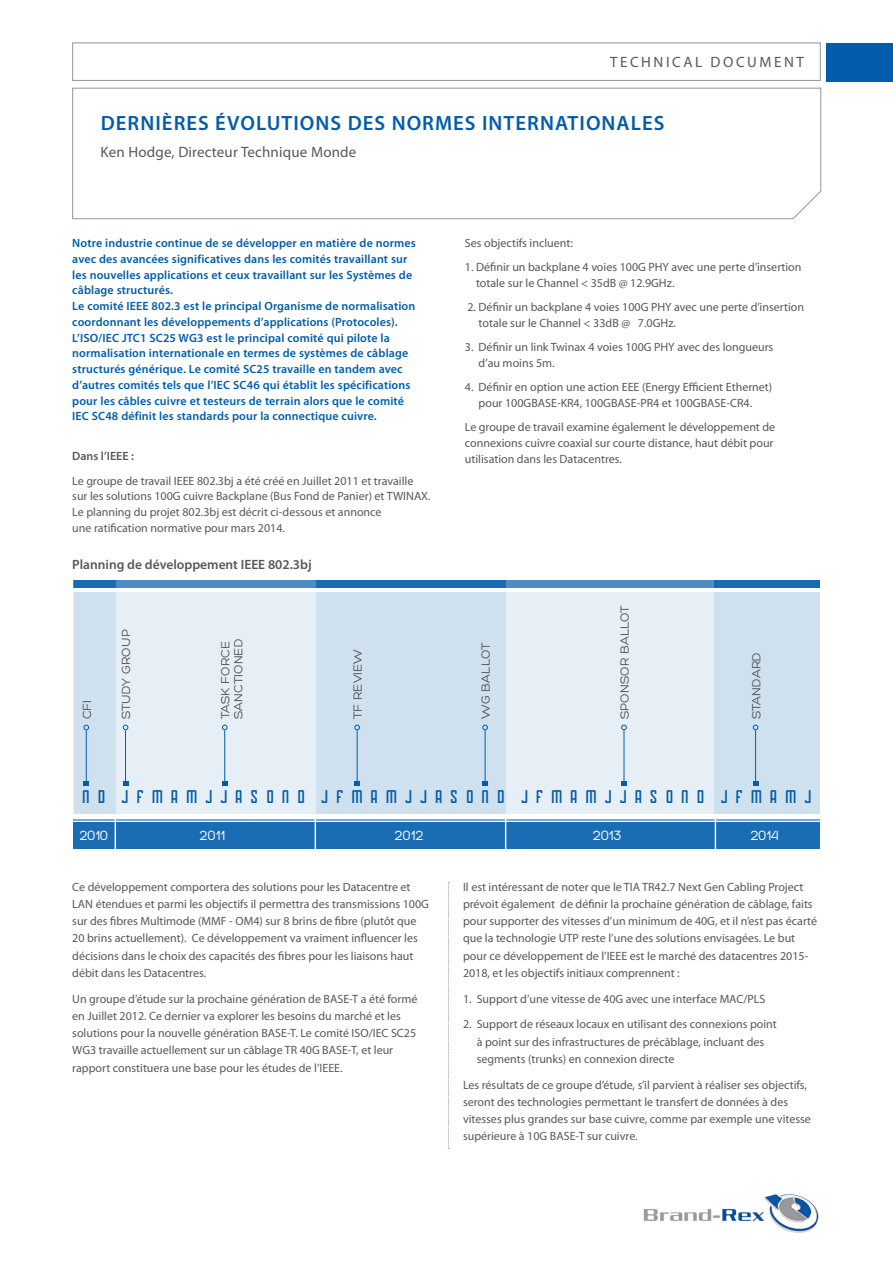
<style>
.page{position:relative;width:893px;height:1263px;background:#fff}
.page>*{position:absolute;margin:0;border:0;box-sizing:border-box;transform-origin:0 0}
.t1{font:600 20.7px "Myriad Pro";letter-spacing:.05em;color:#015dab}
.t2{font:17.1px "Santa Rosalia";color:#015dab}
.t3{font:15px "Myriad Pro";letter-spacing:.01em;color:#57585a}
.t4{font:15px "Myriad Pro";letter-spacing:.17em;color:#57585a}
.t5{font:14.55px "Hero";color:#fff}
.t6{font:600 13.5px "Myriad Pro";color:#57585a}
.t7{font:12.9px/12.9px "Hero";color:#57585a}
.t8{font:12px/17.2px "Myriad Pro";color:#57585a}
.t9{font:600 12px/15.8px "Myriad Pro";letter-spacing:.01em;color:#015dab}
.t10{font:600 12px "Myriad Pro";color:#57585a}
</style>
<div class="page">
<svg style="left:72px;top:87px;width:750px;height:132px"></svg>
<div style="left:72px;top:43px;width:749px;height:38px;background:#fff;border:1px solid #939598"></div>
<div style="left:826px;top:43px;width:67px;height:38px;background:#015dab"></div>
<svg style="left:448px;top:882px;width:1px;height:267px"></svg>
<img style="left:643px;top:1194px;width:176px;height:39px">
<div style="left:74px;top:592px;width:746px;height:222px;background:#e6eff6"></div>
<div style="left:74px;top:581px;width:746px;height:7px;background:#4d8dc4"></div>
<div style="left:74px;top:592px;width:41px;height:222px;background:#cfe0ee"></div>
<div style="left:74px;top:581px;width:41px;height:7px;background:#176bb2"></div>
<div style="left:316px;top:592px;width:190px;height:222px;background:#cfe0ee"></div>
<div style="left:316px;top:581px;width:190px;height:7px;background:#176bb2"></div>
<div style="left:714px;top:592px;width:106px;height:222px;background:#cfe0ee"></div>
<div style="left:714px;top:581px;width:106px;height:7px;background:#176bb2"></div>
<div style="left:74px;top:823px;width:746px;height:26px;background:#1a6db3"></div>
<hr style="left:74px;top:819px;width:746px;height:2px;background:#015dab">
<hr style="left:115px;top:819px;width:1px;height:37px;background:#fff">
<hr style="left:315px;top:819px;width:1px;height:37px;background:#fff">
<hr style="left:505px;top:819px;width:1px;height:37px;background:#fff">
<hr style="left:715px;top:819px;width:1px;height:37px;background:#fff">
<hr style="left:86px;top:730px;width:1px;height:55px;background:#015dab">
<svg style="left:83px;top:725px;width:6px;height:5px"></svg>
<svg style="left:84px;top:782px;width:5px;height:4px"></svg>
<hr style="left:125px;top:730px;width:1px;height:55px;background:#015dab">
<svg style="left:123px;top:725px;width:5px;height:5px"></svg>
<svg style="left:123px;top:782px;width:5px;height:4px"></svg>
<hr style="left:224px;top:730px;width:1px;height:55px;background:#015dab">
<svg style="left:222px;top:725px;width:6px;height:5px"></svg>
<svg style="left:222px;top:782px;width:5px;height:4px"></svg>
<hr style="left:357px;top:730px;width:1px;height:55px;background:#015dab">
<svg style="left:354px;top:725px;width:6px;height:5px"></svg>
<svg style="left:354px;top:782px;width:6px;height:4px"></svg>
<hr style="left:485px;top:730px;width:1px;height:55px;background:#015dab">
<svg style="left:482px;top:725px;width:6px;height:5px"></svg>
<svg style="left:482px;top:782px;width:6px;height:4px"></svg>
<hr style="left:623px;top:730px;width:1px;height:55px;background:#015dab">
<svg style="left:621px;top:725px;width:6px;height:5px"></svg>
<svg style="left:621px;top:782px;width:6px;height:4px"></svg>
<hr style="left:755px;top:730px;width:1px;height:55px;background:#015dab">
<svg style="left:753px;top:725px;width:5px;height:5px"></svg>
<svg style="left:753px;top:782px;width:5px;height:4px"></svg>
<p class="t4" style="left:610px;top:54px;width:195px">technical document</p>
<h1 class="t1" style="left:101px;top:111px;width:194px">Derni ères évolutions</h1>
<h1 class="t1" style="left:348px;top:111px;width:13px">des</h1>
<h1 class="t1" style="left:392px;top:111px;width:102px">normes inte</h1>
<h1 class="t1" style="left:527px;top:111px;width:53px">rnation</h1>
<h1 class="t1" style="left:617px;top:111px;width:26px">ales</h1>
<p class="t3" style="left:101px;top:143px;width:257px">Ken Hodge, Directeur Technique Monde</p>
<p class="t9" style="left:72px;top:235px;width:345px">Notre industrie continue de se développer en matière de normes avec des avancées significatives dans les comités travaillant sur les nouvelles applications et ceux travaillant sur les Systèmes de câblage structurés.<br>Le comité IEEE 802.3 est le principal Organisme de normalisation coordonnant les développements d’applications (Protocoles).<br>L’ISO/IEC JTC1 SC25 WG3 est le principal comité qui pilote la normalisation internationale en termes de systèmes de câblage structurés générique. Le comité SC25 travaille en tandem avec d’autres comités tels que l’IEC SC46 qui établit les spécifications pour les câbles cuivre et testeurs de terrain alors que le comité IEC SC48 définit les standards pour la connectique cuivre.</p>
<p class="t10" style="left:72px;top:450px;width:63px">Dans l’IEEE :</p>
<p class="t8" style="left:72px;top:472px;width:108px">Le groupe de travail IEEE</p>
<p class="t8" style="left:72px;top:473px;width:360px;line-height:15.8px;text-indent:125px">802.3bj a été créé en Juillet 2011 et travaille sur les solutions 100G cuivre Backplane (Bus Fond de Panier) et TWINAX.<br>Le planning du projet 802.3bj est décrit ci-dessous et annonce<br>une ratification normative pour mars 2014.</p>
<p class="t6" style="left:72px;top:557px;width:241px">Planning de développement IEEE 802.3bj</p>
<p class="t8" style="left:465px;top:235px;width:110px">Ses objectifs incluent:</p>
<p class="t8" style="left:476px;top:260px;width:327px;line-height:15.8px;text-indent:-11px">1. Définir un backplane 4 voies 100G PHY avec une perte d’insertion totale sur le Channel &lt; 35dB @ 12.9GHz.</p>
<p class="t8" style="left:479px;top:300px;width:327px;line-height:15.8px;text-indent:-11px">2. Définir un backplane 4 voies 100G PHY avec une perte d’insertion totale sur le Channel &lt; 33dB @ 7.0GHz.</p>
<p class="t8" style="left:479px;top:340px;width:296px;line-height:15.8px;text-indent:-14px">3. Définir un link Twinax 4 voies 100G PHY avec des longueurs d’au moins 5m.</p>
<p class="t8" style="left:465px;top:380px;width:309px;line-height:15.8px;text-align:center">4. Définir en option une action EEE (Energy Efficient Ethernet) pour 100GBASE-KR4, 100GBASE-PR4 et 100GBASE-CR4.</p>
<p class="t8" style="left:465px;top:420px;width:312px;line-height:15.8px">Le groupe de travail examine également le développement de connexions cuivre coaxial sur courte distance, haut débit pour utilisation dans les Datacentres.</p>
<p class="t7" style="left:81px;top:719px;width:21px;rotate:-90deg">CFI</p>
<p class="t7" style="left:120px;top:719px;width:92px;rotate:-90deg">STUDY GROUP</p>
<p class="t7" style="left:219px;top:719px;width:82px;rotate:-90deg">TASK FORCE<br>SANCTIONED</p>
<p class="t7" style="left:351px;top:719px;width:72px;rotate:-90deg">TF REVIEW</p>
<p class="t7" style="left:479px;top:719px;width:78px;rotate:-90deg">WG BALLOT</p>
<p class="t7" style="left:618px;top:719px;width:115px;rotate:-90deg">SPONSOR BALLOT</p>
<p class="t7" style="left:750px;top:719px;width:68px;rotate:-90deg">STANDARD</p>
<h2 class="t2" style="left:82px;top:787px;width:731px">N D J F M A M J J A S O N D J F M A M J J A S O N D J F M A M J J A S O N D J F M A M J</h2>
<p class="t5" style="left:79px;top:828px;width:30px">2010</p>
<p class="t5" style="left:200px;top:828px;width:27px">2011</p>
<p class="t5" style="left:395px;top:828px;width:31px">2012</p>
<p class="t5" style="left:593px;top:828px;width:31px">2013</p>
<p class="t5" style="left:750px;top:828px;width:30px">2014</p>
<p class="t8" style="left:72px;top:878px;width:340px">Ce développement comportera des solutions pour les Datacentre et<br>LAN</p>
<p class="t8" style="left:72px;top:895px;width:358px;text-indent:23px">étendues et parmi les objectifs il permettra des transmissions 100G sur des fibres Multimode (MMF - OM4) sur 8 brins de fibre (plutôt que 20 brins actuellement). Ce développement va vraiment influencer les décisions dans le choix des capacités des fibres pour les liaisons haut débit dans les Datacentres.</p>
<p class="t8" style="left:72px;top:990px;width:347px">Un groupe d’étude sur la prochaine génération de BASE-T a été formé en Juillet 2012. Ce dernier va explorer les besoins du marché et les solutions pour la nouvelle génération BASE-T. Le comité ISO/IEC SC25<br>WG3 travaille actuellement sur un câblage TR 40G BASE-T, et leur rapport constituera une base pour les études de l’IEEE</p>
<p class="t8" style="left:340px;top:1059px;width:4px">.</p>
<p class="t8" style="left:463px;top:878px;width:356px">I l est intéressant de noter que le TIA TR42.7 Next Gen Cabling Project prévoit également de définir la prochaine génération de câblage, faits pour supporter des vitesses d’un minimum de 40G, et il n’est pas écarté que la technologie UTP reste l’une des solutions envisagées. Le but pour ce développement de l’IEEE</p>
<p class="t8" style="left:463px;top:947px;width:347px;text-indent:167px">est le marché des datacentres 2015-<br>2018, et les objectifs initiaux comprennent :</p>
<p class="t8" style="left:463px;top:990px;width:266px">1. Support d’une vitesse de 40G avec une interface MAC</p>
<p class="t8" style="left:743px;top:990px;width:24px">/PLS</p>
<p class="t8" style="left:477px;top:1016px;width:302px;text-indent:-14px">2. Support de réseaux locaux en utilisant des connexions point à point sur des infrastructures de précâblage, incluant des segments (trunks) en connexion directe</p>
<p class="t8" style="left:463px;top:1076px;width:349px">Les résultats de ce groupe d’étude, s’il parvient à réaliser ses objectifs, seront des technologies permettant le transfert de données à des vitesses plus grandes sur base cuivre, comme par exemple une vitesse supérieure à 10G BASE-T sur cuivre.</p>
</div>
